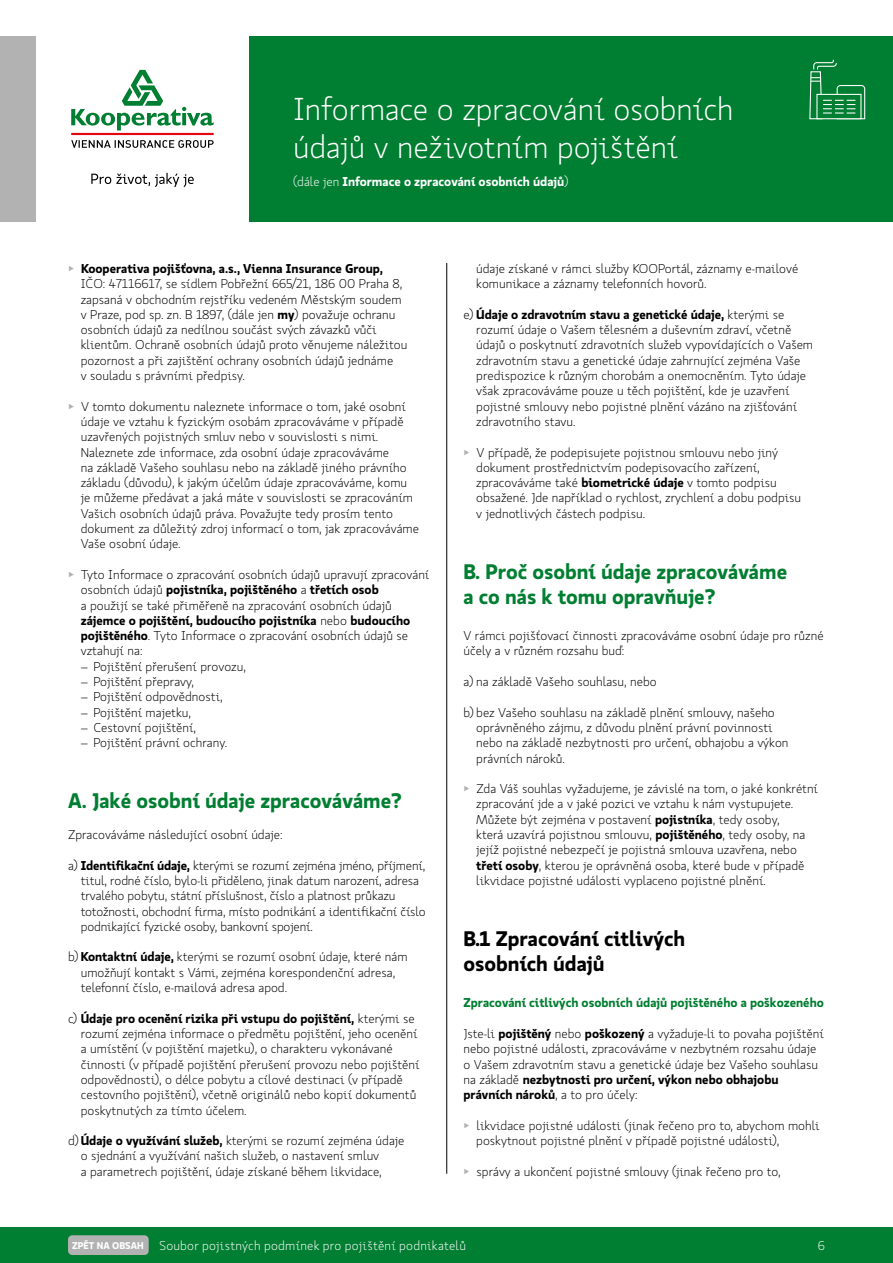
<style>
.page{position:relative;width:893px;height:1263px;background:#fff}
.page>*{position:absolute;margin:0;border:0;box-sizing:border-box;transform-origin:0 0}
.t1{font:300 31.5px/37.8px "Koop Pro";letter-spacing:-.005em;color:#fff}
.t2{font:700 21px/25.2px "Koop Pro";color:#007e31}
.t3{font:700 21px/25.2px "Koop Pro";color:#000}
.t4{font:300 12.75px/15.3px "Koop Pro";color:#000}
.t5{font:300 12.75px "Koop Pro";letter-spacing:.015em;color:#fff}
.t6{font:700 12.75px "Koop Pro";color:#007e31}
.t7{font:700 12.75px "Koop Pro";color:#fff}
.s1{font-weight:300}
.s2{color:#b3b2b2}
.s3{font-weight:700}
.s4{font-weight:700;font-size:9.75px}
</style>
<div class="page">
<div style="left:0;top:1227px;width:893px;height:36px;background:#007e31"></div>
<div style="left:68px;top:1235px;width:81px;height:20px;background:#b3b2b2;border-radius:4px"></div>
<div style="left:249px;top:36px;width:644px;height:186px;background:#007e31"></div>
<div style="left:0;top:36px;width:36px;height:186px;background:#b3b2b2"></div>
<hr style="left:446px;top:263px;width:1px;height:911px;background:#000">
<svg style="left:71px;top:70px;width:143px;height:60px"></svg>
<svg style="left:91px;top:173px;width:103px;height:14px"></svg>
<hr style="left:71px;top:133px;width:143px;height:2px;background:#e30613">
<svg style="left:71px;top:140px;width:143px;height:8px"></svg>
<svg style="left:809px;top:59px;width:57px;height:61px"></svg>
<h1 class="t1" style="left:293px;top:90px;width:442px">Informace o zpracování osobních údajů v neživotním pojištění</h1>
<p class="t7" style="left:293px;top:173px;width:277px"><span class="s1">(dále jen</span> Informace o zpracování osobních údajů<span class="s1">)</span></p>
<p class="t4" style="left:81px;top:261px;width:328px;text-indent:-13px"><span class="s2">▶</span> <span class="s3">Kooperativa pojišťovna, a.s., Vienna Insurance Group, </span>IČO: 47116617, se sídlem Pobřežní 665/21, 186 00 Praha 8, zapsaná v obchodním rejstříku vedeném Městským soudem v Praze, pod sp. zn. B 1897, (dále jen <span class="s3">my</span>) považuje ochranu osobních údajů za nedílnou součást svých závazků vůči klientům. Ochraně osobních údajů proto věnujeme náležitou pozornost a při zajištění ochrany osobních údajů jednáme<br>v souladu s právními předpisy.</p>
<p class="t4" style="left:81px;top:398px;width:340px;text-indent:-13px"><span class="s2">▶</span> V tomto dokumentu naleznete informace o tom, jaké osobní údaje ve vztahu k fyzickým osobám zpracováváme v případě uzavřených pojistných smluv nebo v souvislosti s nimi.<br>Naleznete zde informace, zda osobní údaje zpracováváme<br>na základě Vašeho souhlasu nebo na základě jiného právního základu (důvodu), k jakým účelům údaje zpracováváme, komu je můžeme předávat a jaká máte v souvislosti se zpracováním Vašich osobních údajů práva. Považujte tedy prosím tento dokument za důležitý zdroj informací o tom, jak zpracováváme Vaše osobní údaje.</p>
<p class="t4" style="left:81px;top:567px;width:350px;text-indent:-13px"><span class="s2">▶</span> Tyto Informace o zpracování osobních údajů upravují zpracování osobních údajů <span class="s3">pojistníka, pojištěného</span> a <span class="s3">třetích osob<br></span>a použijí se také přiměřeně na zpracování osobních údajů <span class="s3">zájemce o pojištění, budoucího pojistníka</span> nebo <span class="s3">budoucího pojištěného</span>. Tyto Informace o zpracování osobních údajů se vztahují na:</p>
<p class="t4" style="left:81px;top:658px;width:167px">– Pojištění přerušení provozu,</p>
<p class="t4" style="left:81px;top:674px;width:115px">– Pojištění přepravy,</p>
<p class="t4" style="left:81px;top:689px;width:143px">– Pojištění odpovědnosti,</p>
<p class="t4" style="left:81px;top:704px;width:112px">– Pojištění majetku,</p>
<p class="t4" style="left:81px;top:720px;width:117px">– Cestovní pojištění,</p>
<p class="t4" style="left:81px;top:735px;width:148px">– Pojištění právní ochrany.</p>
<h2 class="t2" style="left:68px;top:788px;width:335px">A. Jaké osobní údaje zpracováváme?</h2>
<p class="t4" style="left:68px;top:827px;width:216px">Zpracováváme následující osobní údaje:</p>
<p class="t4" style="left:81px;top:857px;width:346px;text-indent:-13px">a) <span class="s3">Identifikační údaje,</span> kterými se rozumí zejména jméno, příjmení, titul, rodné číslo, bylo-li přiděleno, jinak datum narození, adresa trvalého pobytu, státní příslušnost, číslo a platnost průkazu totožnosti, obchodní firma, místo podnikání a identifikační číslo podnikající fyzické osoby, bankovní spojení.</p>
<p class="t4" style="left:81px;top:949px;width:328px;text-indent:-13px">b) <span class="s3">Kontaktní údaje,</span> kterými se rozumí osobní údaje, které nám umožňují kontakt s Vámi, zejména korespondenční adresa, telefonní číslo, e-mailová adresa apod.</p>
<p class="t4" style="left:81px;top:1010px;width:340px;text-indent:-13px">c) <span class="s3">Údaje pro ocenění rizika při vstupu do pojištění,</span> kterými se rozumí zejména informace o předmětu pojištění, jeho ocenění a umístění (v pojištění majetku), o charakteru vykonávané činnosti (v případě pojištění přerušení provozu nebo pojištění odpovědnosti), o délce pobytu a cílové destinaci (v případě cestovního pojištění), včetně originálů nebo kopií dokumentů poskytnutých za tímto účelem.</p>
<p class="t4" style="left:81px;top:1133px;width:325px;text-indent:-13px">d)<span class="s3">Údaje o využívání služeb,</span> kterými se rozumí zejména údaje o sjednání a využívání našich služeb, o nastavení smluv<br>a parametrech pojištění, údaje získané během likvidace,</p>
<p class="t4" style="left:476px;top:261px;width:323px">údaje získané v rámci služby KOOPortál, záznamy e-mailové komunikace a záznamy telefonních hovorů.</p>
<p class="t4" style="left:476px;top:306px;width:338px;text-indent:-13px">e) <span class="s3">Údaje o zdravotním stavu a genetické údaje,</span> kterými se rozumí údaje o Vašem tělesném a duševním zdraví, včetně údajů o poskytnutí zdravotních služeb vypovídajících o Vašem zdravotním stavu a genetické údaje zahrnující zejména Vaše predispozice k různým chorobám a onemocněním. Tyto údaje však zpracováváme pouze u těch pojištění, kde je uzavření pojistné smlouvy nebo pojistné plnění vázáno na zjišťování zdravotního stavu.</p>
<p class="t4" style="left:476px;top:444px;width:326px;text-indent:-13px"><span class="s2">▶</span> V případě, že podepisujete pojistnou smlouvu nebo jiný dokument prostřednictvím podepisovacího zařízení, zpracováváme také <span class="s3">biometrické údaje</span> v tomto podpisu obsažené. Jde například o rychlost, zrychlení a dobu podpisu v jednotlivých částech podpisu.</p>
<h2 class="t2" style="left:463px;top:558px;width:325px">B. Proč osobní údaje zpracováváme a co nás k tomu opravňuje?</h2>
<p class="t4" style="left:463px;top:628px;width:362px">V rámci pojišťovací činnosti zpracováváme osobní údaje pro různé účely a v různém rozsahu buď:</p>
<p class="t4" style="left:463px;top:674px;width:195px">a) na základě Vašeho souhlasu, nebo</p>
<p class="t4" style="left:476px;top:704px;width:314px;text-indent:-13px">b) bez Vašeho souhlasu na základě plnění smlouvy, našeho oprávněného zájmu, z důvodu plnění právní povinnosti nebo na základě nezbytnosti pro určení, obhajobu a výkon právních nároků.</p>
<p class="t4" style="left:476px;top:781px;width:343px;text-indent:-13px"><span class="s2">▶</span> Zda Váš souhlas vyžadujeme, je závislé na tom, o jaké konkrétní zpracování jde a v jaké pozici ve vztahu k nám vystupujete.<br>Můžete být zejména v postavení <span class="s3">pojistníka</span>, tedy osoby,<br>která uzavírá pojistnou smlouvu, <span class="s3">pojištěného</span>, tedy osoby, na jejíž pojistné nebezpečí je pojistná smlouva uzavřena, nebo <span class="s3">třetí osoby</span>, kterou je oprávněná osoba, které bude v případě likvidace pojistné události vyplaceno pojistné plnění.</p>
<h2 class="t3" style="left:463px;top:925px;width:223px">B.1 Zpracování citlivých osobních údajů</h2>
<p class="t6" style="left:463px;top:994px;width:362px">Zpracování citlivých osobních údajů pojištěného a poškozeného</p>
<p class="t4" style="left:463px;top:1026px;width:362px">Jste-li <span class="s3">pojištěný</span> nebo <span class="s3">poškozený</span> a vyžaduje-li to povaha pojištění nebo pojistné události, zpracováváme v nezbytném rozsahu údaje o Vašem zdravotním stavu a genetické údaje bez Vašeho souhlasu na základě <span class="s3">nezbytnosti pro určení, výkon nebo obhajobu právních nároků</span>, a to pro účely:</p>
<p class="t4" style="left:476px;top:1117px;width:345px;text-indent:-13px"><span class="s2">▶</span> likvidace pojistné události (jinak řečeno pro to, abychom mohli poskytnout pojistné plnění v případě pojistné události),</p>
<p class="t4" style="left:463px;top:1163px;width:319px"><span class="s2">▶</span> správy a ukončení pojistné smlouvy (jinak řečeno pro to,</p>
<p class="t5" style="left:72px;top:1237px;width:395px"><span class="s4">ZPĚT NA OBSAH</span> Soubor pojistných podmínek pro pojištění podnikatelů</p>
<p class="t5" style="left:818px;top:1237px;width:9px">6</p>
</div>
